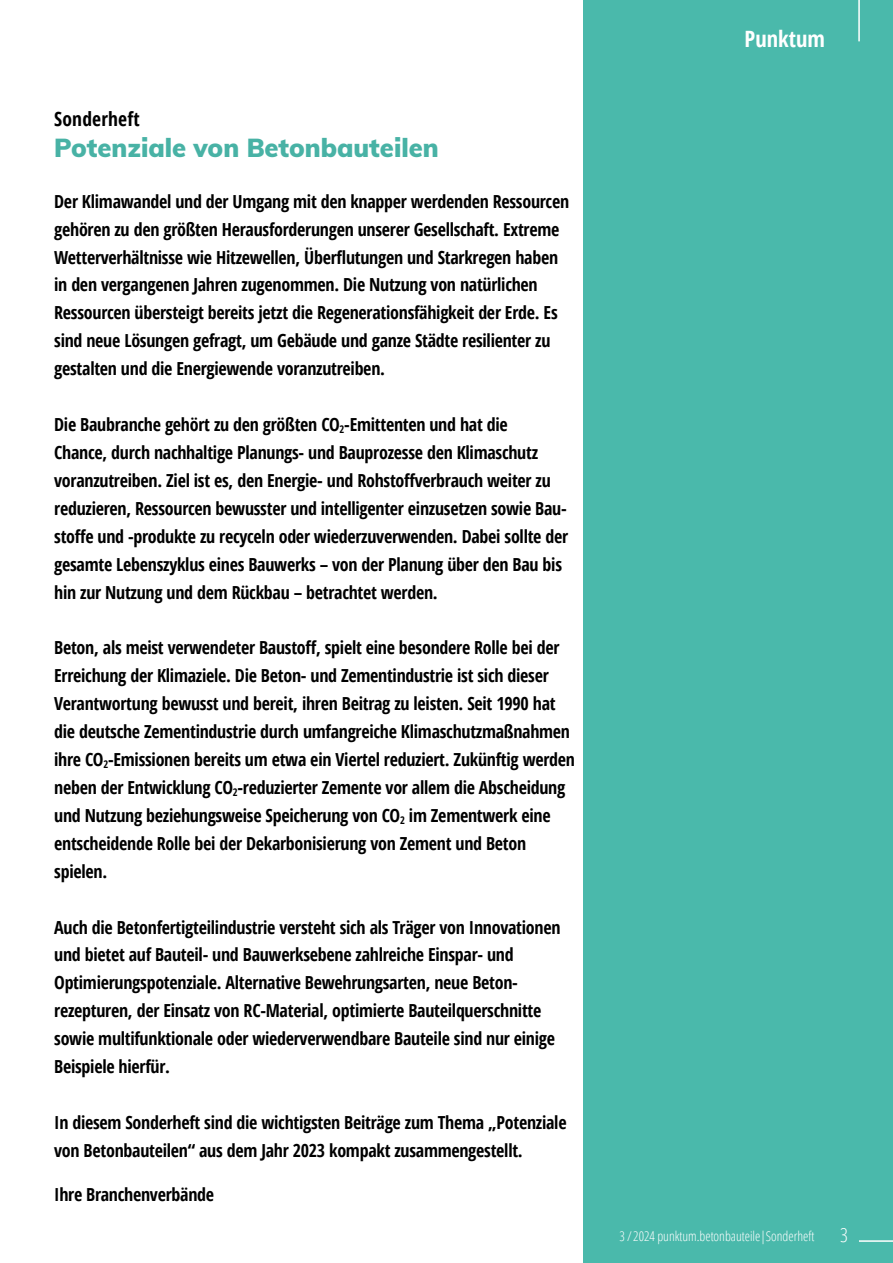
<style>
.page{position:relative;width:893px;height:1263px;background:#fff}
.page>*{position:absolute;margin:0;border:0;box-sizing:border-box;transform-origin:0 0}
.t1{font:900 25.5px "Muli";color:#48b2a5}
.t2{font:700 condensed 22.5px "Open Sans";color:#fff}
.t3{font:700 condensed 19.5px "Open Sans";letter-spacing:.01em;color:#000}
.t4{font:300 condensed 19.5px "Open Sans";color:#fff}
.t5{font:700 condensed 18px/27.9px "Open Sans";letter-spacing:-.015em;color:#000}
.t6{font:300 condensed 13.5px "Open Sans";color:#fff}
</style>
<div class="page">
<div style="left:584px;top:0;width:309px;height:1263px;background:#4ab9ab"></div>
<hr style="left:859px;top:1240px;width:34px;height:2px;background:#fff">
<hr style="left:858px;top:0;width:2px;height:41px;background:#fff">
<p class="t3" style="left:54px;top:105px;width:87px">Sonderheft</p>
<h1 class="t1" style="left:54px;top:129px;width:386px">Potenziale von Betonbauteilen</h1>
<p class="t5" style="left:54px;top:187px;width:516px">Der Klimawandel und der Umgang mit den knapper werdenden Ressourcen gehören zu den größten Herausforderungen unserer Gesellschaft. Extreme Wetterverhältnisse wie Hitzewellen, Überflutungen und Starkregen haben in den vergangenen Jahren zugenommen. Die Nutzung von natürlichen Ressourcen übersteigt bereits jetzt die Regenerationsfähigkeit der Erde. Es sind neue Lösungen gefragt, um Gebäude und ganze Städte resilienter zu gestalten und die Energiewende voranzutreiben.</p>
<p class="t5" style="left:54px;top:410px;width:515px">Die Baubranche gehört zu den größten CO<sub>2</sub>-Emittenten und hat die<br>Chance, durch nachhaltige Planungs- und Bauprozesse den Klimaschutz voranzutreiben. Ziel ist es, den Energie- und Rohstoffverbrauch weiter zu reduzieren, Ressourcen bewusster und intelligenter einzusetzen sowie Bau&shy;stoffe und -produkte zu recyceln oder wiederzuverwenden. Dabei sollte der gesamte Lebenszyklus eines Bauwerks – von der Planung über den Bau bis hin zur Nutzung und dem Rückbau – betrachtet werden.</p>
<p class="t5" style="left:54px;top:633px;width:522px">Beton, als meist verwendeter Baustoff, spielt eine besondere Rolle bei der Erreichung der Klimaziele. Die Beton- und Zementindustrie ist sich dieser Verantwortung bewusst und bereit, ihren Beitrag zu leisten. Seit 1990 hat die deutsche Zementindustrie durch umfangreiche Klimaschutzmaßnahmen ihre CO<sub>2</sub>-Emissionen bereits um etwa ein Viertel reduziert. Zukünftig werden neben der Entwicklung CO<sub>2</sub>-reduzierter Zemente vor allem die Abscheidung und Nutzung beziehungsweise Speicherung von CO<sub>2</sub> im Zementwerk eine entscheidende Rolle bei der Dekarbonisierung von Zement und Beton spielen.</p>
<p class="t5" style="left:54px;top:913px;width:508px">Auch die Betonfertigteilindustrie versteht sich als Träger von Innovationen und bietet auf Bauteil- und Bauwerksebene zahlreiche Einspar- und Optimierungspotenziale. Alternative Bewehrungsarten, neue Beton&shy;rezepturen, der Einsatz von RC-Material, optimierte Bauteilquerschnitte sowie multifunktionale oder wiederverwendbare Bauteile sind nur einige Beispiele hierfür.</p>
<p class="t5" style="left:54px;top:1108px;width:514px">In diesem Sonderheft sind die wichtigsten Beiträge zum Thema „Potenziale von Betonbauteilen“ aus dem Jahr 2023 kompakt zusammengestellt.</p>
<p class="t5" style="left:54px;top:1180px;width:161px">Ihre Branchenverbände</p>
<p class="t2" style="left:745px;top:23px;width:82px">Punktum</p>
<p class="t6" style="left:620px;top:1227px;width:196px">3 / 2024 punktum.betonbauteile|Sonderheft</p>
<p class="t4" style="left:840px;top:1221px;width:9px">3</p>
</div>
